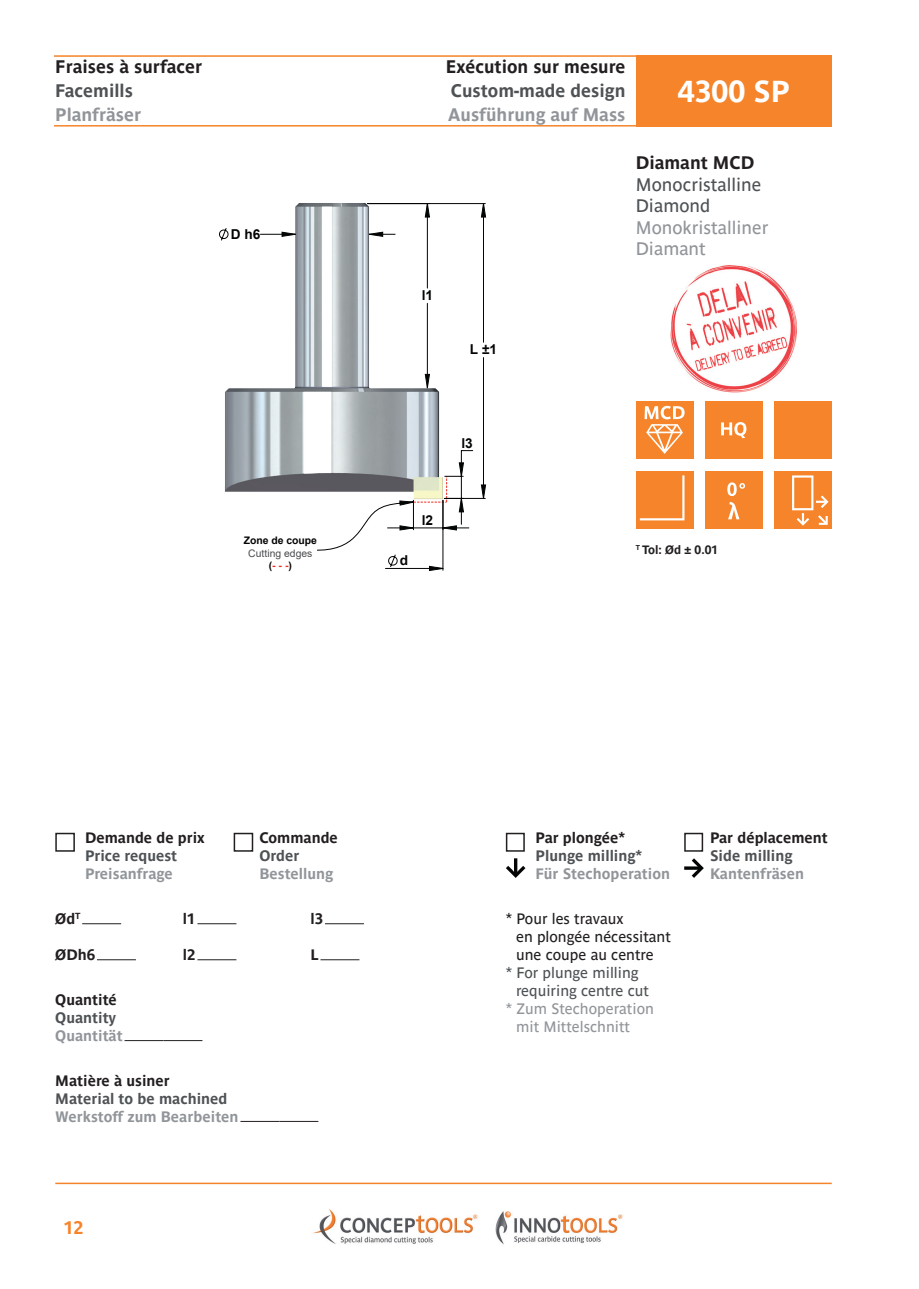
<style>
.page{position:relative;width:919px;height:1289px;background:#fff}
.page>*{position:absolute;margin:0;border:0;box-sizing:border-box;transform-origin:0 0}
.t1{font:700 30px "Parisine Std";color:#fff}
.t2{font:700 18px "Parisine Std";color:#231f20}
.t3{font:700 18px "Parisine Std";color:#919599}
.t4{font:700 18px "Parisine Std";color:#4e5255}
.t5{font:18px/21.6px "Parisine Std";color:#919599}
.t6{font:18px/21.6px "Parisine Std";color:#4e5255}
.t7{font:700 18px "Parisine Std";color:#f5842a}
.t8{font:700 15px "Parisine Std";color:#231f20}
.t9{font:700 15px "Parisine Std";color:#919599}
.t10{font:700 15px "Parisine Std";color:#4e5255}
.t11{font:15px/18px "Parisine Std";color:#231f20}
.t12{font:15px/18px "Parisine Std";color:#4e5255}
.t13{font:15px/18px "Parisine Std";color:#919599}
.t14{font:700 13.65px "Arial";color:#030505}
.t15{font:700 12px "Parisine Std";color:#231f20}
.t16{font:10.35px/12.3px "Arial";color:#4a4c4f;text-align:center}
.t17{font:700 10.35px "Arial";color:#030505}
.s1{font-weight:700;color:#030505}
.s2{font-weight:700;color:#ee2d23}
</style>
<div class="page">
<hr style="left:55px;top:1182px;width:776px;height:2px;background:#f5842a">
<img style="left:313px;top:1209px;width:165px;height:35px">
<img style="left:495px;top:1211px;width:128px;height:34px">
<div style="left:635px;top:55px;width:196px;height:71px;background:#f5842a"></div>
<hr style="left:54px;top:125px;width:593px;height:1px;background:#f5842a">
<hr style="left:54px;top:55px;width:593px;height:2px;background:#f5842a">
<div style="left:55px;top:832px;width:20px;height:19px;border:2px solid #231f20"></div>
<div style="left:234px;top:832px;width:19px;height:19px;border:2px solid #231f20"></div>
<hr style="left:82px;top:923px;width:39px;height:1px;background:#231f20">
<hr style="left:197px;top:923px;width:39px;height:1px;background:#231f20">
<hr style="left:325px;top:923px;width:39px;height:1px;background:#231f20">
<hr style="left:97px;top:959px;width:39px;height:1px;background:#231f20">
<hr style="left:197px;top:959px;width:39px;height:1px;background:#231f20">
<hr style="left:320px;top:959px;width:39px;height:1px;background:#231f20">
<hr style="left:124px;top:1040px;width:39px;height:1px;background:#231f20">
<hr style="left:163px;top:1040px;width:39px;height:1px;background:#231f20">
<hr style="left:240px;top:1120px;width:39px;height:1px;background:#231f20">
<hr style="left:279px;top:1120px;width:39px;height:1px;background:#231f20">
<div style="left:506px;top:832px;width:18px;height:19px;border:2px solid #231f20"></div>
<svg style="left:506px;top:858px;width:19px;height:19px"></svg>
<div style="left:684px;top:832px;width:19px;height:19px;border:2px solid #231f20"></div>
<svg style="left:684px;top:858px;width:19px;height:19px"></svg>
<img style="left:670px;top:265px;width:127px;height:127px">
<div style="left:635px;top:471px;width:58px;height:58px;background:#f5842a"></div>
<svg style="left:639px;top:475px;width:45px;height:45px"></svg>
<div style="left:705px;top:401px;width:57px;height:58px;background:#f5842a"></div>
<svg style="left:721px;top:422px;width:25px;height:16px"></svg>
<div style="left:774px;top:401px;width:57px;height:58px;background:#f5842a"></div>
<div style="left:705px;top:471px;width:57px;height:58px;background:#f5842a"></div>
<svg style="left:727px;top:482px;width:18px;height:14px"></svg>
<svg style="left:728px;top:502px;width:11px;height:17px"></svg>
<div style="left:774px;top:471px;width:57px;height:58px;background:#f5842a"></div>
<svg style="left:792px;top:475px;width:36px;height:50px"></svg>
<div style="left:635px;top:401px;width:58px;height:58px;background:#f5842a"></div>
<svg style="left:644px;top:406px;width:40px;height:48px"></svg>
<img style="left:225px;top:231px;width:57px;height:261px">
<svg style="left:219px;top:228px;width:9px;height:13px"></svg>
<hr style="left:260px;top:234px;width:35px;height:1px;background:#030505">
<svg style="left:282px;top:203px;width:203px;height:367px"></svg>
<p class="t2" style="left:55px;top:56px;width:148px">Fraises à surfacer</p>
<p class="t2" style="left:446px;top:56px;width:181px">Exécution sur mesure</p>
<p class="t4" style="left:55px;top:80px;width:79px">Facemills</p>
<p class="t4" style="left:451px;top:80px;width:176px">Custom-made design</p>
<p class="t3" style="left:55px;top:104px;width:87px">Planfräser</p>
<p class="t3" style="left:448px;top:104px;width:179px">Ausführung auf Mass</p>
<p class="t14" style="left:231px;top:224px;width:31px">D h6</p>
<h1 class="t1" style="left:677px;top:73px;width:113px">4300 SP</h1>
<p class="t2" style="left:635px;top:152px;width:120px">Diamant MCD</p>
<p class="t6" style="left:635px;top:173px;width:127px">Monocristalline<br>Diamond</p>
<p class="t5" style="left:635px;top:217px;width:134px">Monokristalliner<br>Diamant</p>
<p class="t14" style="left:421px;top:286px;width:13px">l1</p>
<p class="t14" style="left:470px;top:340px;width:29px">L ±1</p>
<p class="t17" style="left:244px;top:533px;width:75px">Zone de coupe</p>
<p class="t16" style="left:248px;top:547px;width:66px">Cutting edges <span class="s1">(</span><span class="s2">- - -</span><span class="s1">)</span></p>
<p class="t14" style="left:400px;top:551px;width:10px">d</p>
<p class="t14" style="left:421px;top:510px;width:13px">l2</p>
<p class="t14" style="left:461px;top:433px;width:13px">l3</p>
<p class="t15" style="left:635px;top:543px;width:84px"><sup>T</sup> Tol: Ød ± 0.01</p>
<p class="t8" style="left:85px;top:829px;width:121px">Demande de prix</p>
<p class="t8" style="left:259px;top:829px;width:80px">Commande</p>
<p class="t10" style="left:85px;top:847px;width:94px">Price request</p>
<p class="t10" style="left:259px;top:847px;width:41px">Order</p>
<p class="t9" style="left:85px;top:865px;width:89px">Preisanfrage</p>
<p class="t9" style="left:259px;top:865px;width:75px">Bestellung</p>
<p class="t8" style="left:55px;top:910px;width:27px">Ød<sup>T</sup></p>
<p class="t8" style="left:183px;top:910px;width:14px">l1</p>
<p class="t8" style="left:310px;top:910px;width:14px">l3</p>
<p class="t8" style="left:55px;top:946px;width:41px">ØDh6</p>
<p class="t8" style="left:183px;top:946px;width:14px">l2</p>
<p class="t8" style="left:310px;top:946px;width:10px">L</p>
<p class="t8" style="left:55px;top:991px;width:63px">Quantité</p>
<p class="t10" style="left:55px;top:1009px;width:62px">Quantity</p>
<p class="t9" style="left:55px;top:1027px;width:69px">Quantität</p>
<p class="t8" style="left:55px;top:1071px;width:116px">Matière à usiner</p>
<p class="t10" style="left:55px;top:1089px;width:174px">Material to be machined</p>
<p class="t9" style="left:55px;top:1107px;width:185px">Werkstoff zum Bearbeiten</p>
<p class="t7" style="left:64px;top:1216px;width:21px">12</p>
<p class="t8" style="left:535px;top:829px;width:91px">Par plongée*</p>
<p class="t8" style="left:710px;top:829px;width:119px">Par déplacement</p>
<p class="t10" style="left:535px;top:847px;width:108px">Plunge milling*</p>
<p class="t10" style="left:710px;top:847px;width:84px">Side milling</p>
<p class="t9" style="left:535px;top:865px;width:136px">Für Stechoperation</p>
<p class="t9" style="left:710px;top:865px;width:95px">Kantenfräsen</p>
<p class="t11" style="left:516px;top:909px;width:156px;text-indent:-10px">* Pour les travaux<br>en plongée nécessitant une coupe au centre</p>
<p class="t12" style="left:516px;top:963px;width:134px;text-indent:-10px">* For plunge milling requiring centre cut</p>
<p class="t13" style="left:516px;top:999px;width:139px;text-indent:-10px">* Zum Stechoperation mit Mittelschnitt</p>
</div>
